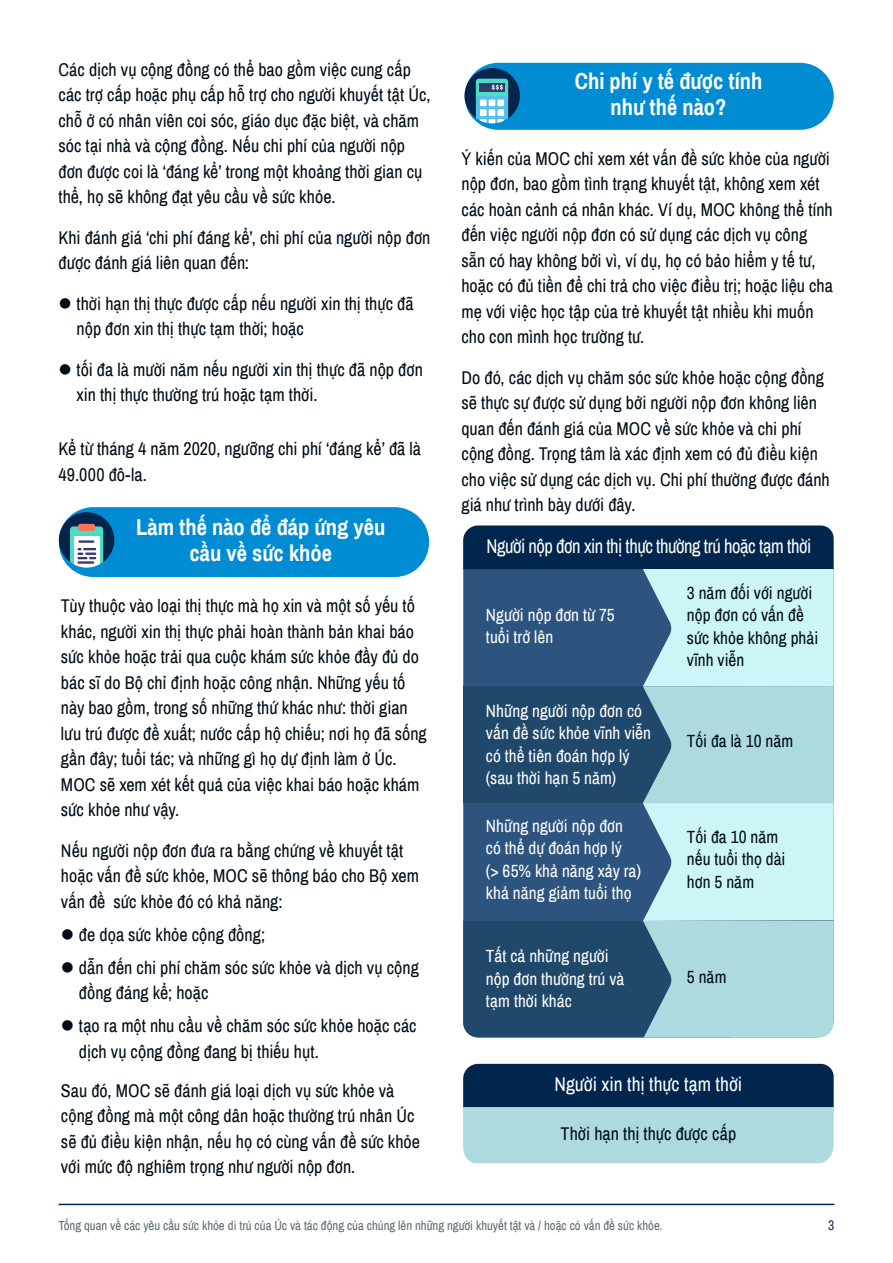
<style>
.page{position:relative;width:893px;height:1263px;background:#fff}
.page>*{position:absolute;margin:0;border:0;box-sizing:border-box;transform-origin:0 0}
.t1{font:700 22.5px/25.5px "Archivo Narrow";color:#fff;text-align:center}
.t2{font:19.5px "Archivo Narrow";letter-spacing:-.02em;color:#fff;scale:.95 1}
.t3{font:19.5px "Archivo Narrow";color:#fff}
.t4{font:18px/25.5px "Archivo Narrow";color:#000c16}
.t5{font:17.25px/22.5px "Archivo Narrow";letter-spacing:.005em;color:#fff}
.t6{font:17.25px/22.5px "Archivo Narrow";letter-spacing:.005em;color:#000c16}
.t7{font:13.5px "Archivo Narrow";color:#00264d}
.t8{font:12.75px "Archivo Narrow";color:#5d6b75}
</style>
<div class="page">
<hr style="left:59px;top:1204px;width:775px;height:1px;background:#00264d">
<div style="left:465px;top:63px;width:369px;height:67px;background:#008cd3;border-radius:33px"></div>
<div style="left:59px;top:507px;width:370px;height:70px;background:#008cd3;border-radius:34px"></div>
<div style="left:59px;top:512px;width:55px;height:55px;background:#04244b;border-radius:50%"></div>
<div style="left:78px;top:524px;width:17px;height:7px;background:#ff7158;border-radius:2px"></div>
<svg style="left:70px;top:526px;width:33px;height:41px"></svg>
<div style="left:465px;top:68px;width:55px;height:55px;background:#04244b;border-radius:50%"></div>
<svg style="left:476px;top:79px;width:32px;height:44px"></svg>
<svg style="left:463px;top:1064px;width:371px;height:99px;background:#628ca0"></svg>
<svg style="left:463px;top:525px;width:371px;height:513px;background:#648da5"></svg>
<p class="t4" style="left:59px;top:56px;width:373px">Các dịch vụ cộng đồng có thể bao gồm việc cung cấp các trợ cấp hoặc phụ cấp hỗ trợ cho người khuyết tật Úc, chỗ ở có nhân viên coi sóc, giáo dục đặc biệt, và chăm sóc tại nhà và cộng đồng. Nếu chi phí của người nộp đơn được coi là ‘đáng kể’ trong một khoảng thời gian cụ thể, họ sẽ không đạt yêu cầu về sức khỏe.</p>
<p class="t4" style="left:59px;top:224px;width:373px">Khi đánh giá ‘chi phí đáng kể’, chi phí của người nộp đơn được đánh giá liên quan đến:</p>
<p class="t4" style="left:77px;top:290px;width:339px;text-indent:-18px">● thời hạn thị thực được cấp nếu người xin thị thực đã nộp đơn xin thị thực tạm thời; hoặc</p>
<p class="t4" style="left:77px;top:356px;width:348px;text-indent:-18px">● tối đa là mười năm nếu người xin thị thực đã nộp đơn xin thị thực thường trú hoặc tạm thời.</p>
<p class="t4" style="left:59px;top:436px;width:364px">Kể từ tháng 4 năm 2020, ngưỡng chi phí ‘đáng kể’ đã là<br>49.000 đô-la.</p>
<p class="t1" style="left:136px;top:514px;width:251px">Làm thế nào để đáp ứng yêu cầu về sức khỏe</p>
<p class="t4" style="left:61px;top:593px;width:367px">Tùy thuộc vào loại thị thực mà họ xin và một số yếu tố khác, người xin thị thực phải hoàn thành bản khai báo sức khỏe hoặc trải qua cuộc khám sức khỏe đầy đủ do bác sĩ do Bộ chỉ định hoặc công nhận. Những yếu tố này bao gồm, trong số những thứ khác như: thời gian lưu trú được đề xuất; nước cấp hộ chiếu; nơi họ đã sống gần đây; tuổi tác; và những gì họ dự định làm ở Úc.<br>MOC sẽ xem xét kết quả của việc khai báo hoặc khám sức khỏe như vậy.</p>
<p class="t4" style="left:61px;top:837px;width:360px">Nếu người nộp đơn đưa ra bằng chứng về khuyết tật hoặc vấn đề sức khỏe, MOC sẽ thông báo cho Bộ xem vấn đề sức khỏe đó có khả năng:</p>
<p class="t4" style="left:61px;top:921px;width:206px">● đe dọa sức khỏe cộng đồng;</p>
<p class="t4" style="left:79px;top:954px;width:341px;text-indent:-18px">● dẫn đến chi phí chăm sóc sức khỏe và dịch vụ cộng đồng đáng kể; hoặc</p>
<p class="t4" style="left:79px;top:1013px;width:339px;text-indent:-18px">● tạo ra một nhu cầu về chăm sóc sức khỏe hoặc các dịch vụ cộng đồng đang bị thiếu hụt.</p>
<p class="t4" style="left:61px;top:1077px;width:361px">Sau đó, MOC sẽ đánh giá loại dịch vụ sức khỏe và cộng đồng mà một công dân hoặc thường trú nhân Úc sẽ đủ điều kiện nhận, nếu họ có cùng vấn đề sức khỏe với mức độ nghiêm trọng như người nộp đơn.</p>
<p class="t1" style="left:575px;top:68px;width:189px">Chi phí y tế được tính như thế nào?</p>
<p class="t4" style="left:461px;top:145px;width:373px">Ý kiến của MOC chỉ xem xét vấn đề sức khỏe của người nộp đơn, bao gồm tình trạng khuyết tật, không xem xét các hoàn cảnh cá nhân khác. Ví dụ, MOC không thể tính đến việc người nộp đơn có sử dụng các dịch vụ công sẵn có hay không bởi vì, ví dụ, họ có bảo hiểm y tế tư, hoặc có đủ tiền để chi trả cho việc điều trị; hoặc liệu cha mẹ với việc học tập của trẻ khuyết tật nhiều khi muốn cho con mình học trường tư.</p>
<p class="t4" style="left:461px;top:364px;width:370px">Do đó, các dịch vụ chăm sóc sức khỏe hoặc cộng đồng sẽ thực sự được sử dụng bởi người nộp đơn không liên quan đến đánh giá của MOC về sức khỏe và chi phí cộng đồng. Trọng tâm là xác định xem có đủ điều kiện cho việc sử dụng các dịch vụ. Chi phí thường được đánh giá như trình bày dưới đây.</p>
<p class="t2" style="left:487px;top:532px;width:343px">Người nộp đơn xin thị thực thường trú hoặc tạm thời</p>
<p class="t5" style="left:486px;top:603px;width:130px">Người nộp đơn từ 75 tuổi trở lên</p>
<p class="t6" style="left:687px;top:581px;width:133px">3 năm đối với người nộp đơn có vấn đề sức khỏe không phải vĩnh viễn</p>
<p class="t5" style="left:486px;top:699px;width:167px">Những người nộp đơn có vấn đề sức khỏe vĩnh viễn có thể tiên đoán hợp lý (sau thời hạn 5 năm)</p>
<p class="t5" style="left:486px;top:814px;width:157px">Những người nộp đơn có thể dự đoán hợp lý<br>(&gt; 65% khả năng xảy ra) khả năng giảm tuổi thọ</p>
<p class="t6" style="left:687px;top:825px;width:100px">Tối đa 10 năm nếu tuổi thọ dài hơn 5 năm</p>
<p class="t6" style="left:687px;top:729px;width:108px">Tối đa là 10 năm</p>
<p class="t5" style="left:486px;top:944px;width:140px">Tất cả những người nộp đơn thường trú và tạm thời khác</p>
<p class="t6" style="left:687px;top:965px;width:41px">5 năm</p>
<p class="t3" style="left:554px;top:1071px;width:189px">Người xin thị thực tạm thời</p>
<p class="t4" style="left:561px;top:1120px;width:177px">Thời hạn thị thực được cấp</p>
<p class="t8" style="left:59px;top:1216px;width:606px">Tổng quan về các yêu cầu sức khỏe di trú của Úc và tác động của chúng lên những người khuyết tật và / hoặc có vấn đề sức khỏe.</p>
<p class="t7" style="left:828px;top:1216px;width:8px">3</p>
</div>
